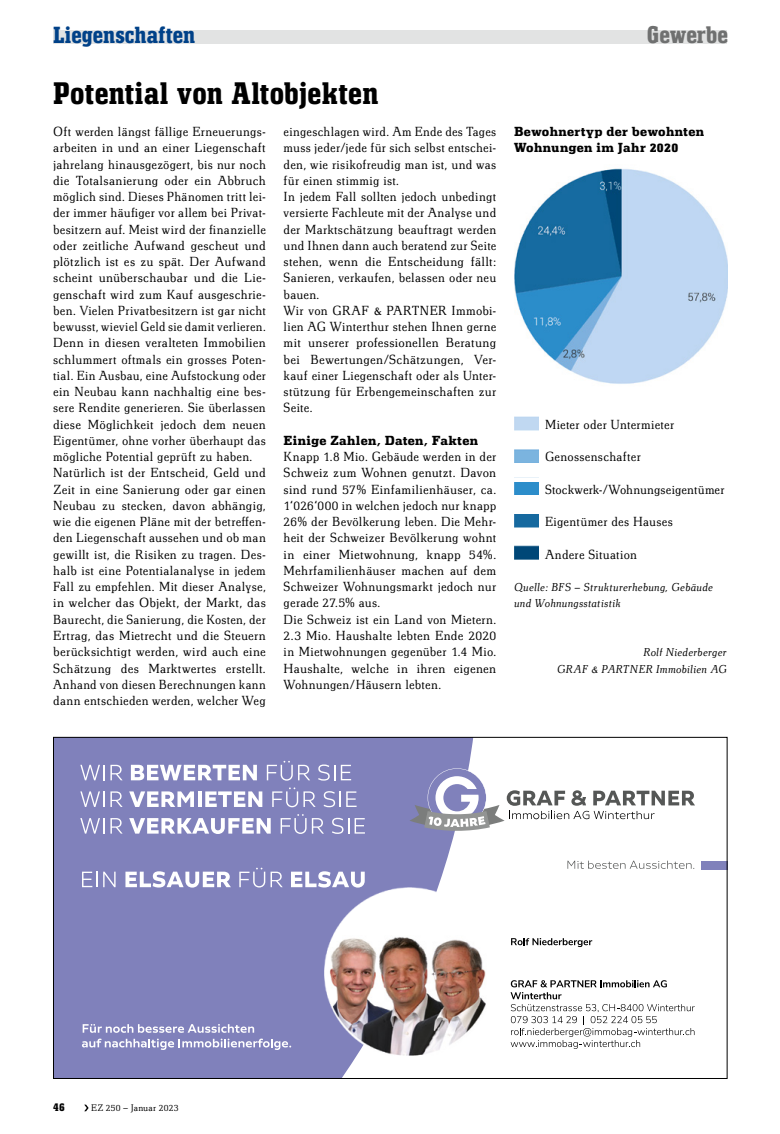
<style>
.page{position:relative;width:780px;height:1134px;background:#fff}
.page>*{position:absolute;margin:0;border:0;box-sizing:border-box;transform-origin:0 0}
.Titel{font:700 32.5px "Technotyp Condensed";letter-spacing:.01em;color:#000}
.Kopf_-_Kapitel_-_lin{font:700 25px "Technotyp Condensed";color:#6f7070}
.Kopf_-_Rubrik_-_link{font:700 24.38px "Technotyp Condensed";color:#004188}
.Grundtext{font:300 13.75px/16.2px "Technotyp";letter-spacing:.02em;color:#000;text-align:justify}
.Zwischentitel{font:700 13.75px/16.2px "Technotyp";letter-spacing:.025em;color:#000}
.t1{font:700 12.5px "Technotyp Condensed";color:#000}
.Legende{font:italic 300 11.88px/16.2px "Technotyp";letter-spacing:.015em;color:#000}
.Autor{font:italic 300 11.88px "Technotyp";letter-spacing:.02em;color:#000}
.t2{font:300 10px "Technotyp";letter-spacing:.02em;color:#000}
</style>
<div class="page">
<div style="left:53px;top:30px;width:673px;height:13px;background:#e2e3e3"></div>
<svg style="left:84px;top:1104px;width:5px;height:7px"></svg>
<div style="left:55px;top:739px;width:418px;height:338px;background:#8081bb"></div>
<svg style="left:80px;top:765px;width:43px;height:15px"></svg>
<svg style="left:131px;top:765px;width:126px;height:15px"></svg>
<svg style="left:267px;top:761px;width:43px;height:20px"></svg>
<svg style="left:318px;top:764px;width:17px;height:17px"></svg>
<svg style="left:341px;top:765px;width:10px;height:15px"></svg>
<svg style="left:80px;top:791px;width:43px;height:16px"></svg>
<svg style="left:129px;top:791px;width:65px;height:16px"></svg>
<hr style="left:198px;top:791px;width:3px;height:16px;background:#fff">
<svg style="left:205px;top:791px;width:57px;height:16px"></svg>
<svg style="left:272px;top:787px;width:43px;height:20px"></svg>
<svg style="left:324px;top:791px;width:32px;height:16px"></svg>
<svg style="left:80px;top:818px;width:43px;height:16px"></svg>
<svg style="left:129px;top:818px;width:142px;height:16px"></svg>
<svg style="left:280px;top:814px;width:26px;height:20px"></svg>
<svg style="left:312px;top:818px;width:12px;height:16px"></svg>
<svg style="left:332px;top:818px;width:33px;height:16px"></svg>
<svg style="left:82px;top:872px;width:34px;height:15px"></svg>
<svg style="left:125px;top:871px;width:106px;height:17px"></svg>
<svg style="left:239px;top:868px;width:44px;height:19px"></svg>
<svg style="left:291px;top:871px;width:74px;height:17px"></svg>
<svg style="left:82px;top:1024px;width:209px;height:26px;background:#9c9dca"></svg>
<svg style="left:510px;top:980px;width:184px;height:69px"></svg>
<svg style="left:511px;top:938px;width:81px;height:9px"></svg>
<img style="left:324px;top:888px;width:162px;height:170px">
<div style="left:700px;top:862px;width:27px;height:8px;background:#8081bb"></div>
<svg style="left:567px;top:861px;width:127px;height:8px"></svg>
<svg style="left:409px;top:768px;width:286px;height:64px"></svg>
<img style="left:514px;top:168px;width:213px;height:216px">
<img style="left:514px;top:416px;width:25px;height:47px">
<img style="left:514px;top:477px;width:25px;height:18px">
<img style="left:514px;top:514px;width:25px;height:13px">
<img style="left:514px;top:545px;width:25px;height:15px">
<p class="Kopf_-_Rubrik_-_link" style="left:53px;top:21px;width:144px">Liegenschaften</p>
<p class="Kopf_-_Kapitel_-_lin" style="left:647px;top:20px;width:83px">Gewerbe</p>
<p class="Titel" style="left:53px;top:74px;width:327px">Potential von Altobjekten</p>
<p class="Grundtext" style="left:53px;top:123px;width:214px">Oft werden längst fällige Erneuerungs&shy;arbeiten in und an einer Liegenschaft jahrelang hinausgezögert, bis nur noch die Totalsanierung oder ein Abbruch möglich sind. Dieses Phänomen tritt lei&shy;der immer häufiger vor allem bei Privat&shy;besitzern auf. Meist wird der finanzielle oder zeitliche Aufwand gescheut und plötzlich ist es zu spät. Der Aufwand scheint unüberschaubar und die Lie&shy;genschaft wird zum Kauf ausgeschrie&shy;ben. Vielen Privatbesitzern ist gar nicht bewusst, wieviel Geld sie damit verlieren.<br>Denn in diesen veralteten Immobilien schlummert oftmals ein grosses Poten&shy;tial. Ein Ausbau, eine Aufstockung oder ein Neubau kann nachhaltig eine bes&shy;sere Rendite generieren. Sie überlassen diese Möglichkeit jedoch dem neuen Eigentümer, ohne vorher überhaupt das mögliche Potential geprüft zu haben.</p>
<p class="Grundtext" style="left:53px;top:465px;width:214px">Natürlich ist der Entscheid, Geld und Zeit in eine Sanierung oder gar einen Neubau zu stecken, davon abhängig, wie die eigenen Pläne mit der betreffen&shy;den Liegenschaft aussehen und ob man gewillt ist, die Risiken zu tragen. Des&shy;halb ist eine Potentialanalyse in jedem Fall zu empfehlen. Mit dieser Analyse, in welcher das Objekt, der Markt, das Baurecht, die Sanierung, die Kosten, der Ertrag, das Mietrecht und die Steuern berücksichtigt werden, wird auch eine Schätzung des Marktwertes erstellt.<br>Anhand von diesen Berechnungen kann dann entschieden werden, welcher Weg</p>
<p class="Zwischentitel" style="left:514px;top:123px;width:191px">Bewohnertyp der bewohnten<br>Wohnungen im Jahr 2020</p>
<p class="Grundtext" style="left:283px;top:123px;width:214px">eingeschlagen wird. Am Ende des Tages muss jeder/jede für sich selbst entschei&shy;den, wie risikofreudig man ist, und was für einen stimmig ist.</p>
<p class="Grundtext" style="left:283px;top:188px;width:214px">In jedem Fall sollten jedoch unbedingt versierte Fachleute mit der Analyse und der Marktschätzung beauftragt werden und Ihnen dann auch beratend zur Seite stehen, wenn die Entscheidung fällt:<br>Sanieren, verkaufen, belassen oder neu bauen.</p>
<p class="Grundtext" style="left:283px;top:302px;width:214px">Wir von GRAF &amp; PARTNER Immobi&shy;lien AG Winterthur stehen Ihnen gerne mit unserer professionellen Beratung bei Bewertungen/Schätzungen, Ver&shy;kauf einer Liegenschaft oder als Unter&shy;stützung für Erbengemeinschaften zur Seite.</p>
<p class="Zwischentitel" style="left:283px;top:432px;width:196px">Einige Zahlen, Daten, Fakten</p>
<p class="Grundtext" style="left:283px;top:448px;width:214px">Knapp 1.8 Mio. Gebäude werden in der Schweiz zum Wohnen genutzt. Davon sind rund 57% Einfamilienhäuser, ca.<br>1‘026‘000 in welchen jedoch nur knapp 26% der Bevölkerung leben. Die Mehr&shy;heit der Schweizer Bevölkerung wohnt in einer Mietwohnung, knapp 54%.<br>Mehrfamilienhäuser machen auf dem Schweizer Wohnungsmarkt jedoch nur gerade 27.5% aus.</p>
<p class="Grundtext" style="left:283px;top:611px;width:214px">Die Schweiz ist ein Land von Mietern.<br>2.3 Mio. Haushalte lebten Ende 2020 in Mietwohnungen gegenüber 1.4 Mio.<br>Haushalte, welche in ihren eigenen Wohnungen/Häusern lebten.</p>
<p class="Grundtext" style="left:545px;top:416px;width:130px">Mieter oder Untermieter</p>
<p class="Grundtext" style="left:545px;top:448px;width:97px">Genossenschafter</p>
<p class="Grundtext" style="left:545px;top:481px;width:181px">Stockwerk-/Wohnungseigentümer</p>
<p class="Grundtext" style="left:545px;top:513px;width:129px">Eigentümer des Hauses</p>
<p class="Grundtext" style="left:545px;top:546px;width:93px">Andere Situation</p>
<p class="Legende" style="left:514px;top:579px;width:200px">Quelle: BFS – Strukturerhebung, Gebäude und Wohnungsstatistik</p>
<p class="Autor" style="left:643px;top:646px;width:85px">Rolf Niederberger</p>
<p class="Autor" style="left:557px;top:662px;width:171px">GRAF &amp; PARTNER Immobilien AG</p>
<p class="t1" style="left:53px;top:1100px;width:13px">46</p>
<p class="t2" style="left:91px;top:1102px;width:89px">EZ 250 – Januar 2023</p>
</div>
